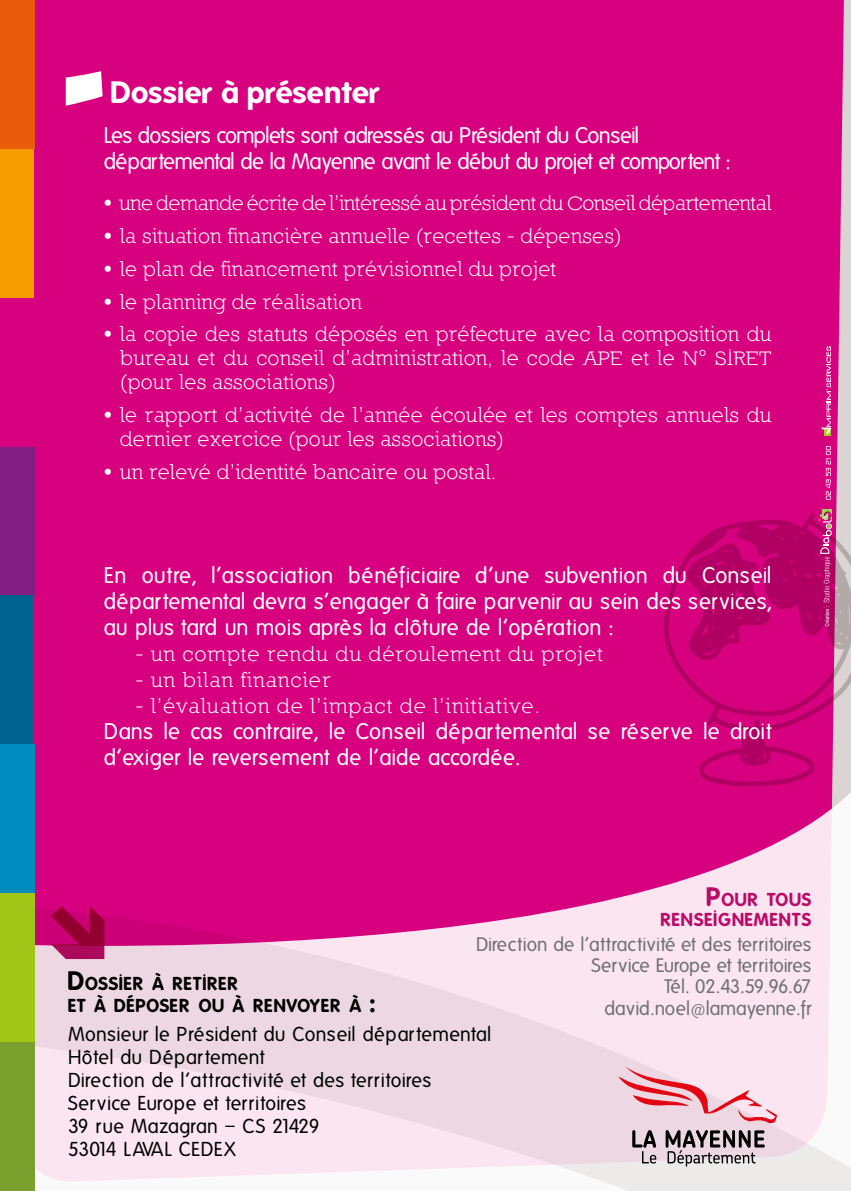
<style>
.page{position:relative;width:851px;height:1191px;background:#fff}
.page>*{position:absolute;margin:0;border:0;box-sizing:border-box;transform-origin:0 0}
.t1{font:700 30px "Folks";color:#fff}
.t2{font:22px/24px "Nilland Small Caps";letter-spacing:.01em;color:#fff;text-align:justify}
.t3{font:22px/26px "Folks";color:#fff;text-align:justify}
.t4{font:22px/26px "Folks";letter-spacing:-.035em;color:#fff}
.t5{font:22px "Nilland Small Caps";letter-spacing:.04em;color:#fff}
.t6{font:22px "Nilland Small Caps";letter-spacing:-.02em;color:#fff}
.t7{font:19.6px/23px "Folks";letter-spacing:.015em;color:#000}
.t8{font:19px/21.4px "Folks";letter-spacing:-.005em;color:#706f6f;text-align:right}
.t9{font:700 18.2px/22px "Folks";letter-spacing:.045em;color:#000;scale:.95 1}
.t10{font:700 18.2px/20px "Folks";letter-spacing:.045em;color:#b90b67;text-align:right;scale:.95 1}
.s1{font-family:"Folks";font-weight:900}
.s2{font-size:26px}
</style>
<div class="page">
<div style="left:34px;top:0;width:811px;height:777px;background:#d7007e"></div>
<svg style="left:34px;top:777px;width:816px;height:125px;background:#da198a"></svg>
<svg style="left:34px;top:902px;width:816px;height:289px;background:#f1d1e3"></svg>
<svg style="left:662px;top:513px;width:188px;height:273px;background:#c9107b"></svg>
<svg style="left:51px;top:906px;width:53px;height:53px;background:#b00a58"></svg>
<div style="left:822px;top:510px;width:9px;height:9px;background:#abcc58"></div>
<svg style="left:818px;top:511px;width:13px;height:115px"></svg>
<svg style="left:823px;top:434px;width:7px;height:2px"></svg>
<svg style="left:822px;top:346px;width:9px;height:88px"></svg>
<svg style="left:825px;top:446px;width:5px;height:54px"></svg>
<svg style="left:66px;top:71px;width:37px;height:35px"></svg>
<svg style="left:632px;top:1130px;width:24px;height:33px"></svg>
<svg style="left:665px;top:1130px;width:99px;height:36px;background:#9d9197"></svg>
<svg style="left:618px;top:1066px;width:159px;height:57px;background:#f0bdc9"></svg>
<div style="left:0;top:298px;width:34px;height:148px;background:#d7007e"></div>
<div style="left:0;top:744px;width:34px;height:149px;background:#008abe"></div>
<div style="left:0;top:446px;width:34px;height:149px;background:#831f82"></div>
<div style="left:0;top:149px;width:34px;height:149px;background:#f59c00"></div>
<div style="left:0;top:0;width:34px;height:149px;background:#ea5b0b"></div>
<div style="left:0;top:893px;width:34px;height:149px;background:#a2c617"></div>
<div style="left:0;top:1042px;width:34px;height:149px;background:#7ba02d"></div>
<div style="left:0;top:595px;width:34px;height:149px;background:#00638f"></div>
<h1 class="t1" style="left:111px;top:74px;width:270px">Dossier à présenter</h1>
<p class="t4" style="left:104px;top:123px;width:627px">Les dossiers complets sont adressés au Président du Conseil départemental de la Mayenne avant le début du projet et comportent :</p>
<p class="t6" style="left:104px;top:190px;width:669px"><span class="s1">•</span> une demande écrite de l’intéressé au président du Conseil départemental</p>
<p class="t2" style="left:104px;top:223px;width:519px"><span class="s1">•</span> la situation financière annuelle (recettes - dépenses)</p>
<p class="t2" style="left:104px;top:256px;width:454px"><span class="s1">•</span> le plan de financement prévisionnel du projet</p>
<p class="t2" style="left:104px;top:289px;width:259px"><span class="s1">•</span> le planning de réalisation</p>
<p class="t2" style="left:120px;top:322px;width:653px;text-indent:-16px"><span class="s1">•</span> la copie des statuts déposés en préfecture avec la composition du bureau et du conseil d’administration, le code APE et le N° SIRET (pour les associations)</p>
<p class="t2" style="left:120px;top:402px;width:653px;text-indent:-16px"><span class="s1">•</span> le rapport d’activité de l’année écoulée et les comptes annuels du dernier exercice (pour les associations)</p>
<p class="t2" style="left:104px;top:459px;width:394px"><span class="s1">•</span> un relevé d’identité bancaire ou postal.</p>
<p class="t3" style="left:104px;top:563px;width:669px">En outre, l’association bénéficiaire d’une subvention du Conseil départemental devra s’engager à faire parvenir au sein des services, au plus tard un mois après la clôture de l’opération :</p>
<p class="t5" style="left:136px;top:641px;width:468px">- un compte rendu du déroulement du projet</p>
<p class="t5" style="left:136px;top:667px;width:196px">- un bilan financier</p>
<p class="t5" style="left:136px;top:693px;width:405px">- l’évaluation de l’impact de l’initiative.</p>
<p class="t3" style="left:104px;top:719px;width:669px">Dans le cas contraire, le Conseil départemental se réserve le droit d’exiger le reversement de l’aide accordée.</p>
<p class="t10" style="left:660px;top:890px;width:160px"><span class="s2">P</span>OUR TOUS<br>RENSEIGNEMENTS</p>
<p class="t8" style="left:476px;top:933px;width:336px">Direction de l’attractivité et des territoires<br>Service Europe et territoires<br>Tél. 02.43.59.96.67 david.noel@lamayenne.fr</p>
<p class="t9" style="left:68px;top:972px;width:325px"><span class="s2">D</span>OSSIER À RETIRER<br>ET À DÉPOSER OU À RENVOYER À <span class="s2">:</span></p>
<p class="t7" style="left:68px;top:1022px;width:424px">Monsieur le Président du Conseil dépar temental<br>Hôtel du Dépar tement<br>Direction de l’attractivité et des territoires<br>Ser vice Europe et territoires<br>39 rue Mazagran – CS 21429<br>53014 LAVAL CEDEX</p>
</div>
